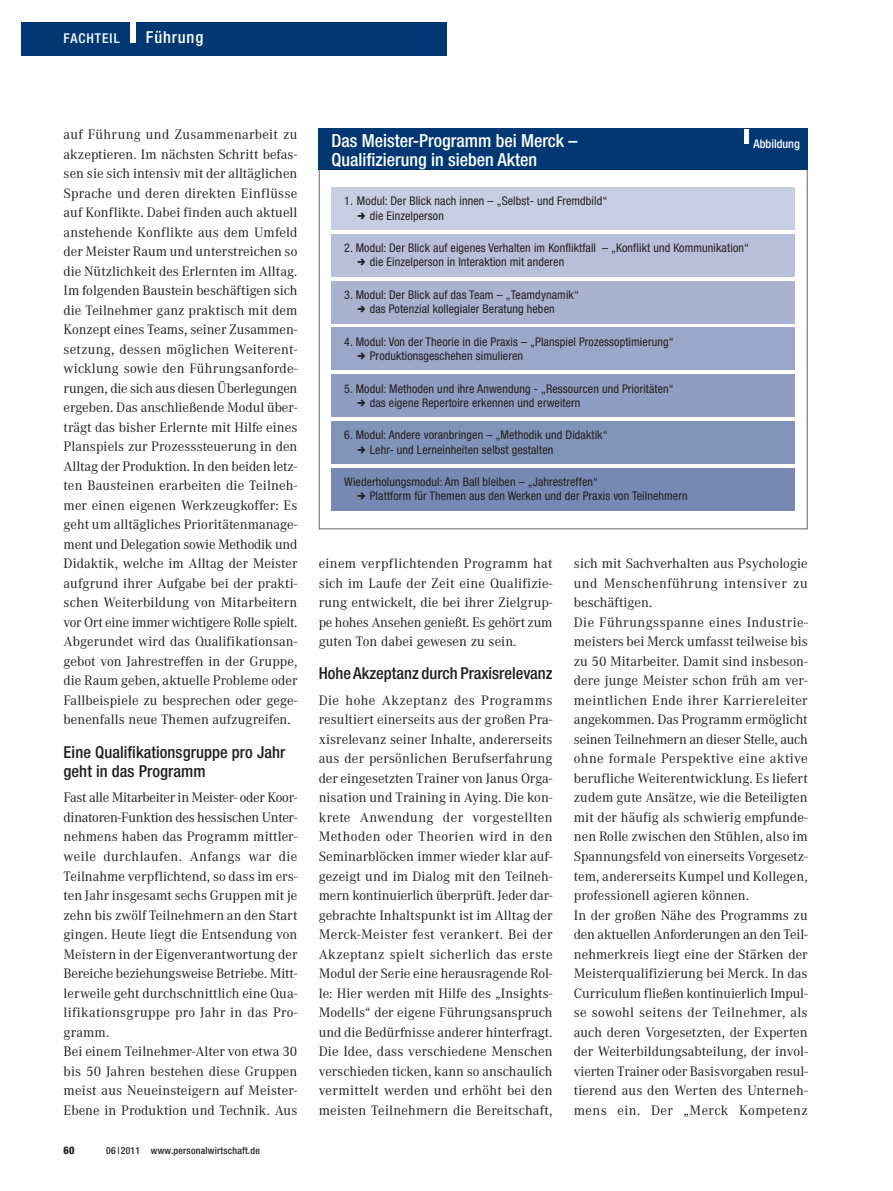
<style>
.page{position:relative;width:893px;height:1191px;background:#fff}
.page>*{position:absolute;margin:0;border:0;box-sizing:border-box;transform-origin:0 0}
.t1{font:500 condensed 18px/18.8px "Helvetica Neue";color:#fff}
.t2{font:500 condensed 16.5px/19.5px "Helvetica Neue";letter-spacing:.005em;color:#231f20}
.t3{font:500 condensed 16.5px "Helvetica Neue";letter-spacing:.05em;color:#fff}
.t4{font:14.25px/19.5px "Corporate A";letter-spacing:.005em;color:#231f20;text-align:justify}
.t5{font:500 condensed 13.5px "Helvetica Neue";letter-spacing:.075em;color:#fff}
.t6{font:condensed 12px/14.2px "Helvetica Neue";letter-spacing:.01em;color:#231f20}
.t7{font:500 condensed 12px "Helvetica Neue";color:#fff}
.t8{font:800 condensed 10.5px "Helvetica Neue";color:#231f20}
.t9{font:500 condensed 9.75px "Helvetica Neue";letter-spacing:.025em;color:#231f20}
</style>
<div class="page">
<div style="left:331px;top:187px;width:464px;height:43px;background:#c8cee2"></div>
<div style="left:331px;top:234px;width:464px;height:42px;background:#b8c0d9"></div>
<div style="left:331px;top:281px;width:464px;height:42px;background:#a9b3d0"></div>
<div style="left:331px;top:327px;width:464px;height:43px;background:#9ba7c9"></div>
<div style="left:331px;top:374px;width:464px;height:43px;background:#8f9dc2"></div>
<div style="left:331px;top:421px;width:464px;height:42px;background:#8293ba"></div>
<div style="left:331px;top:468px;width:464px;height:42px;background:#7789b3"></div>
<div style="left:319px;top:129px;width:489px;height:41px;background:#013874"></div>
<hr style="left:744px;top:129px;width:4px;height:14px;background:#fff">
<div style="left:21px;top:22px;width:425px;height:34px;background:#013874"></div>
<div style="left:131px;top:22px;width:5px;height:21px;background:#fff"></div>
<p class="t5" style="left:64px;top:33px;width:58px">FACHTEIL</p>
<p class="t3" style="left:146px;top:31px;width:59px">Führung</p>
<p class="t4" style="left:64px;top:126px;width:235px">auf Führung und Zusammenarbeit zu akzeptieren. Im nächsten Schritt befas&shy;sen sie sich intensiv mit der alltäglichen Sprache und deren direkten Einflüsse auf Konflikte. Dabei finden auch aktuell anstehende Konflikte aus dem Umfeld der Meister Raum und unterstreichen so die Nützlichkeit des Erlernten im Alltag.<br>Im folgenden Baustein beschäftigen sich die Teilnehmer ganz praktisch mit dem Konzept eines Teams, seiner Zusammen&shy;setzung, dessen möglichen Weiterent&shy;wicklung sowie den Führungsanforde&shy;rungen, die sich aus diesen Überlegungen ergeben. Das anschließende Modul über&shy;trägt das bisher Erlernte mit Hilfe eines Planspiels zur Prozesssteuerung in den Alltag der Produktion. In den beiden letz&shy;ten Bausteinen erarbeiten die Teilneh&shy;mer einen eigenen Werkzeugkoffer: Es geht um alltägliches Prioritätenmanage&shy;ment und Delegation sowie Methodik und Didaktik, welche im Alltag der Meister aufgrund ihrer Aufgabe bei der prakti&shy;schen Weiterbildung von Mitarbeitern vor Ort eine immer wichtigere Rolle spielt.<br>Abgerundet wird das Qualifikationsan&shy;gebot von Jahrestreffen in der Gruppe, die Raum geben, aktuelle Probleme oder Fallbeispiele zu besprechen oder gege&shy;benenfalls neue Themen aufzugreifen.</p>
<p class="t2" style="left:64px;top:743px;width:223px">Eine Qualifikationsgruppe pro Jahr geht in das Programm</p>
<p class="t4" style="left:64px;top:789px;width:235px;text-align:left">Fast alle Mitarbeiter in Meister- oder Koor&shy;dinatoren-Funktion des hessischen Unter&shy;nehmens haben das Programm mittler&shy;weile durchlaufen. Anfangs war die Teilnahme verpflichtend, so dass im ers&shy;ten Jahr insgesamt sechs Gruppen mit je zehn bis zwölf Teilnehmern an den Start gingen. Heute liegt die Entsendung von Meistern in der Eigenverantwortung der Bereiche beziehungsweise Betriebe. Mitt&shy;lerweile geht durchschnittlich eine Qua&shy;lifikationsgruppe pro Jahr in das Pro&shy;gramm.<br>Bei einem Teilnehmer-Alter von etwa 30 bis 50 Jahren bestehen diese Gruppen meist aus Neueinsteigern auf Meister-Ebene in Produktion und Technik. Aus</p>
<p class="t8" style="left:64px;top:1146px;width:12px">60</p>
<p class="t9" style="left:106px;top:1146px;width:155px">06 |2011 www.personalwirtschaft.de</p>
<p class="t1" style="left:331px;top:133px;width:248px">Das Meister-Programm bei Merck –<br>Qualifizierung in sieben Akten</p>
<p class="t7" style="left:754px;top:139px;width:48px">Abbildung</p>
<p class="t6" style="left:370px;top:195px;width:239px;text-indent:-26px">1. Modul: Der Blick nach innen – „Selbst- und Fremdbild“ die Einzelperson</p>
<p class="t6" style="left:370px;top:242px;width:381px;text-indent:-26px">2. Modul: Der Blick auf eigenes Verhalten im Konfliktfall – „Konflikt und Kommunikation“ die Einzelperson in Interaktion mit anderen</p>
<p class="t6" style="left:344px;top:288px;width:236px;text-align:center">3. Modul: Der Blick auf das Team – „Teamdynamik“ das Potenzial kollegialer Beratung heben</p>
<p class="t6" style="left:370px;top:335px;width:305px;text-indent:-26px">4. Modul: Von der Theorie in die Praxis – „Planspiel Prozessoptimierung“<br>Produktionsgeschehen simulieren</p>
<p class="t6" style="left:370px;top:382px;width:306px;text-indent:-26px">5. Modul: Methoden und ihre Anwendung - „Ressourcen und Prioritäten“ das eigene Repertoire erkennen und erweitern</p>
<p class="t6" style="left:370px;top:429px;width:239px;text-indent:-26px">6. Modul: Andere voranbringen – „Methodik und Didaktik“<br>Lehr- und Lerneinheiten selbst gestalten</p>
<p class="t6" style="left:370px;top:476px;width:319px;text-indent:-26px">Wiederholungsmodul: Am Ball bleiben – „Jahrestreffen“<br>Plattform für Themen aus den Werken und der Praxis von Teilnehmern</p>
<p class="t4" style="left:319px;top:555px;width:235px">einem verpflichtenden Programm hat sich im Laufe der Zeit eine Qualifizie&shy;rung entwickelt, die bei ihrer Zielgrup&shy;pe hohes Ansehen genießt. Es gehört zum guten Ton dabei gewesen zu sein.</p>
<p class="t2" style="left:319px;top:665px;width:235px">Hohe Akzeptanz durch Praxisrelevanz</p>
<p class="t4" style="left:319px;top:692px;width:235px">Die hohe Akzeptanz des Programms resultiert einerseits aus der großen Pra&shy;xisrelevanz seiner Inhalte, andererseits aus der persönlichen Berufserfahrung der eingesetzten Trainer von Janus Orga&shy;nisation und Training in Aying. Die kon&shy;krete Anwendung der vorgestellten Methoden oder Theorien wird in den Seminarblöcken immer wieder klar auf&shy;gezeigt und im Dialog mit den Teilneh&shy;mern kontinuierlich überprüft. Jeder dar&shy;gebrachte Inhaltspunkt ist im Alltag der Merck-Meister fest verankert. Bei der Akzeptanz spielt sicherlich das erste Modul der Serie eine herausragende Rol&shy;le: Hier werden mit Hilfe des „Insights-Modells“ der eigene Führungsanspruch und die Bedürfnisse anderer hinterfragt.<br>Die Idee, dass verschiedene Menschen verschieden ticken, kann so anschaulich vermittelt werden und erhöht bei den meisten Teilnehmern die Bereitschaft,</p>
<p class="t4" style="left:574px;top:555px;width:235px;text-align:left">sich mit Sachverhalten aus Psychologie und Menschenführung intensiver zu beschäftigen.<br>Die Führungsspanne eines Industrie&shy;meisters bei Merck umfasst teilweise bis zu 50 Mitarbeiter. Damit sind insbeson&shy;dere junge Meister schon früh am ver&shy;meintlichen Ende ihrer Karriereleiter angekommen. Das Programm ermöglicht seinen Teilnehmern an dieser Stelle, auch ohne formale Perspektive eine aktive berufliche Weiterentwicklung. Es liefert zudem gute Ansätze, wie die Beteiligten mit der häufig als schwierig empfunde&shy;nen Rolle zwischen den Stühlen, also im Spannungsfeld von einerseits Vorgesetz&shy;tem, andererseits Kumpel und Kollegen, professionell agieren können.<br>In der großen Nähe des Programms zu den aktuellen Anforderungen an den Teil&shy;nehmerkreis liegt eine der Stärken der Meisterqualifizierung bei Merck. In das Curriculum fließen kontinuierlich Impul&shy;se sowohl seitens der Teilnehmer, als auch deren Vorgesetzten, der Experten der Weiterbildungsabteilung, der invol&shy;vierten Trainer oder Basisvorgaben resul&shy;tierend aus den Werten des Unterneh&shy;mens ein. Der „Merck Kompetenz</p>
</div>
